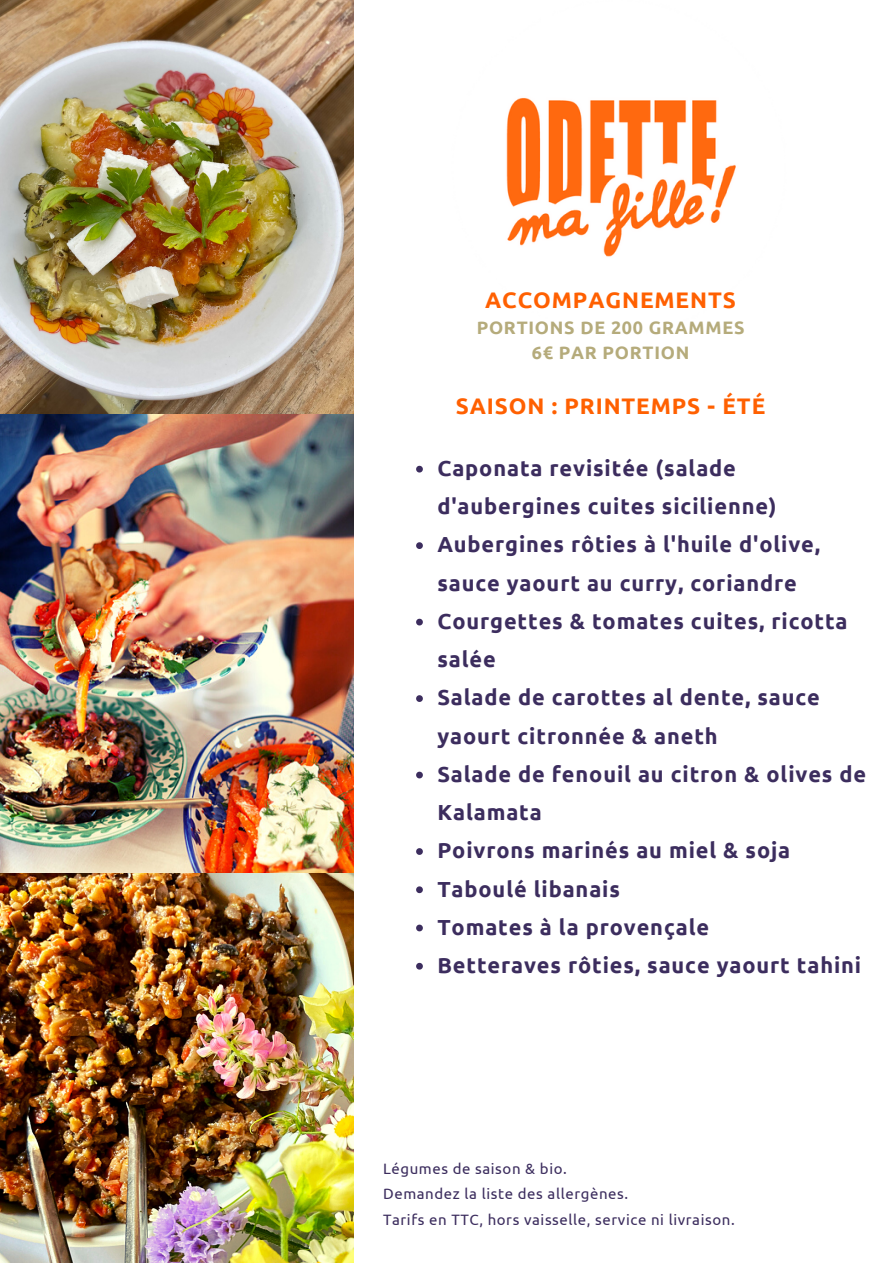
<style>
.page{position:relative;width:893px;height:1264px;background:#fff}
.page>*{position:absolute;margin:0;border:0;box-sizing:border-box;transform-origin:0 0}
.t1{font:700 22.5px "Ubuntu";letter-spacing:.04em;color:#ff6001}
.t2{font:700 21.75px/38.2px "Ubuntu";letter-spacing:.04em;color:#3c2d5e}
.t3{font:700 18px "Ubuntu";letter-spacing:.04em;color:#b5ab7b}
.t4{font:15px "Ubuntu";letter-spacing:.04em;color:#3c2d5e}
</style>
<div class="page">
<img style="left:0;top:0;width:353px;height:1262px">
<img style="left:506px;top:97px;width:230px;height:160px">
<svg style="left:416px;top:466px;width:7px;height:6px"></svg>
<svg style="left:416px;top:542px;width:7px;height:7px"></svg>
<svg style="left:416px;top:618px;width:7px;height:7px"></svg>
<svg style="left:416px;top:695px;width:7px;height:7px"></svg>
<svg style="left:416px;top:771px;width:7px;height:7px"></svg>
<svg style="left:416px;top:848px;width:7px;height:6px"></svg>
<svg style="left:416px;top:886px;width:7px;height:7px"></svg>
<svg style="left:416px;top:924px;width:7px;height:7px"></svg>
<svg style="left:416px;top:962px;width:7px;height:7px"></svg>
<p class="t1" style="left:485px;top:287px;width:252px">ACCOMPAGNEMENTS</p>
<p class="t3" style="left:476px;top:317px;width:269px">PORTIONS DE 200 GRAMMES</p>
<p class="t3" style="left:532px;top:342px;width:159px">6€ PAR PORTION</p>
<p class="t1" style="left:455px;top:392px;width:311px">SAISON : PRINTEMPS - ÉTÉ</p>
<p class="t2" style="left:437px;top:448px;width:341px">Caponata revisitée (salade d'aubergines cuites sicilienne)</p>
<p class="t2" style="left:437px;top:525px;width:384px">Aubergines rôties à l'huile d'olive, sauce yaourt au curry, coriandre</p>
<p class="t2" style="left:437px;top:601px;width:411px">Courgettes &amp; tomates cuites, ricotta salée</p>
<p class="t2" style="left:437px;top:678px;width:384px">Salade de carottes al dente, sauce yaourt citronnée &amp; aneth</p>
<p class="t2" style="left:437px;top:754px;width:430px">Salade de fenouil au citron &amp; olives de<br>Kalamata</p>
<p class="t2" style="left:437px;top:831px;width:354px">Poivrons marinés au miel &amp; soja</p>
<p class="t2" style="left:437px;top:869px;width:184px">Taboulé libanais</p>
<p class="t2" style="left:437px;top:907px;width:273px">Tomates à la provençale</p>
<p class="t2" style="left:437px;top:945px;width:425px">Betteraves rôties, sauce yaourt tahini</p>
<p class="t4" style="left:383px;top:1159px;width:185px">Légumes de saison &amp; bio.</p>
<p class="t4" style="left:383px;top:1185px;width:246px">Demandez la liste des allergènes.</p>
<p class="t4" style="left:383px;top:1211px;width:353px">Tarifs en TTC, hors vaisselle, service ni livraison.</p>
</div>
